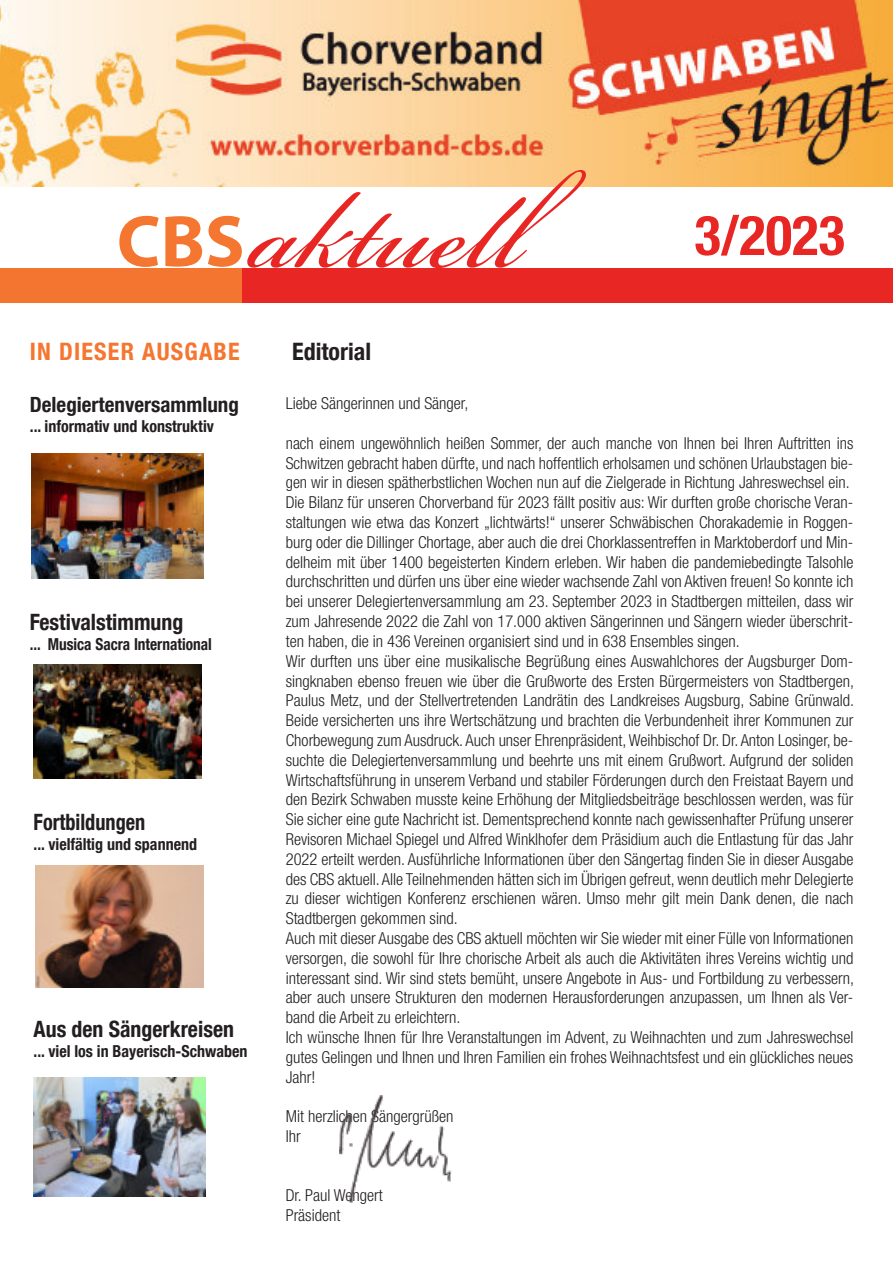
<style>
.page{position:relative;width:893px;height:1263px;background:#fff}
.page>*{position:absolute;margin:0;border:0;box-sizing:border-box;transform-origin:0 0}
.t1{font:169.8px "Bickham Script Pro";color:#e82724}
.t2{font:700 73.5px "Myriad Pro";color:#f47630}
.t3{font:700 condensed 55.2px "Helvetica Neue";color:#e82724}
.t4{font:700 condensed 24px "Helvetica Neue LT Com";letter-spacing:.05em;color:#f47630}
.t5{font:700 condensed 24px "Helvetica Neue LT Com";color:#231f20}
.t6{font:700 condensed 22.5px "Helvetica Neue LT Com";color:#231f20}
.t7{font:700 condensed 22.5px "Helvetica Neue LT Com";color:#231f20;scale:.9 1}
.t8{font:700 condensed 21px "Helvetica Neue LT Com";color:#231f20}
.t9{font:300 condensed 16.5px/19.8px "Helvetica Neue LT Com";color:#231f20}
.t10{font:700 condensed 16.5px "Helvetica Neue LT Com";color:#231f20}
.t11{font:700 condensed 16.5px "Helvetica Neue LT Com";color:#231f20;scale:.93 1}
</style>
<div class="page">
<img style="left:0;top:0;width:893px;height:187px">
<div style="left:0;top:268px;width:242px;height:34px;background:#f47530"></div>
<div style="left:242px;top:268px;width:651px;height:34px;background:#e82724"></div>
<img style="left:33px;top:665px;width:168px;height:114px">
<img style="left:32px;top:453px;width:171px;height:125px">
<img style="left:36px;top:865px;width:167px;height:122px">
<img style="left:34px;top:1077px;width:171px;height:119px">
<img style="left:339px;top:1096px;width:113px;height:106px">
<h1 class="t1" style="left:251px;top:151px;width:339px">aktuell</h1>
<h2 class="t2" style="left:117px;top:211px;width:129px">CBS</h2>
<h3 class="t4" style="left:30px;top:343px;width:211px">IN DIESER AUSGABE</h3>
<h3 class="t5" style="left:292px;top:343px;width:80px">Editorial</h3>
<h3 class="t3" style="left:694px;top:202px;width:152px">3/2023</h3>
<p class="t8" style="left:30px;top:397px;width:211px">Delegiertenversammlung</p>
<p class="t10" style="left:30px;top:420px;width:186px">... informativ und konstruktiv</p>
<h3 class="t6" style="left:30px;top:614px;width:155px">Festivalstimmung</h3>
<p class="t11" style="left:30px;top:638px;width:197px">... Musica Sacra International</p>
<h3 class="t7" style="left:34px;top:814px;width:126px">Fortbildungen</h3>
<p class="t10" style="left:34px;top:838px;width:165px">... vielfältig und spannend</p>
<h3 class="t6" style="left:34px;top:1021px;width:202px">Aus den Sängerkreisen</h3>
<p class="t10" style="left:34px;top:1045px;width:215px">... viel los in Bayerisch-Schwaben</p>
<p class="t9" style="left:286px;top:396px;width:184px">Liebe Sängerinnen und Sänger,</p>
<p class="t9" style="left:286px;top:435px;width:570px">nach einem ungewöhnlich heißen Sommer, der auch manche von Ihnen bei Ihren Auftritten ins Schwitzen gebracht haben dürfte, und nach hoffentlich erholsamen und schönen Urlaubstagen bie&shy;gen wir in diesen spätherbstlichen Wochen nun auf die Zielgerade in Richtung Jahreswechsel ein.<br>Die Bilanz für unseren Chorverband für 2023 fällt positiv aus: Wir durften große chorische Veran&shy;staltungen wie etwa das Konzert „lichtwärts!“ unserer Schwäbischen Chorakademie in Roggen&shy;burg oder die Dillinger Chortage, aber auch die drei Chorklassentreffen in Marktoberdorf und Min&shy;delheim mit über 1400 begeisterten Kindern erleben. Wir haben die pandemiebedingte Talsohle durchschritten und dürfen uns über eine wieder wachsende Zahl von Aktiven freuen! So konnte ich bei unserer Delegiertenversammlung am 23. September 2023 in Stadtbergen mitteilen, dass wir zum Jahresende 2022 die Zahl von 17.000 aktiven Sängerinnen und Sängern wieder überschrit&shy;ten haben, die in 436 Vereinen organisiert sind und in 638 Ensembles singen.<br>Wir durften uns über eine musikalische Begrüßung eines Auswahlchores der Augsburger Dom&shy;singknaben ebenso freuen wie über die Grußworte des Ersten Bürgermeisters von Stadtbergen, Paulus Metz, und der Stellvertretenden Landrätin des Landkreises Augsburg, Sabine Grünwald.<br>Beide versicherten uns ihre Wertschätzung und brachten die Verbundenheit ihrer Kommunen zur Chorbewegung zum Ausdruck. Auch unser Ehrenpräsident, Weihbischof Dr. Dr. Anton Losinger, be&shy;suchte die Delegiertenversammlung und beehrte uns mit einem Grußwort. Aufgrund der soliden Wirtschaftsführung in unserem Verband und stabiler Förderungen durch den Freistaat Bayern und den Bezirk Schwaben musste keine Erhöhung der Mitgliedsbeiträge beschlossen werden, was für Sie sicher eine gute Nachricht ist. Dementsprechend konnte nach gewissenhafter Prüfung unserer Revisoren Michael Spiegel und Alfred Winklhofer dem Präsidium auch die Entlastung für das Jahr 2022 erteilt werden. Ausführliche Informationen über den Sängertag finden Sie in dieser Ausgabe des CBS aktuell. Alle Teilnehmenden hätten sich im Übrigen gefreut, wenn deutlich mehr Delegierte zu dieser wichtigen Konferenz erschienen wären. Umso mehr gilt mein Dank denen, die nach Stadtbergen gekommen sind.<br>Auch mit dieser Ausgabe des CBS aktuell möchten wir Sie wieder mit einer Fülle von Informationen versorgen, die sowohl für Ihre chorische Arbeit als auch die Aktivitäten ihres Vereins wichtig und interessant sind. Wir sind stets bemüht, unsere Angebote in Aus- und Fortbildung zu verbessern, aber auch unsere Strukturen den modernen Herausforderungen anzupassen, um Ihnen als Ver&shy;band die Arbeit zu erleichtern.<br>Ich wünsche Ihnen für Ihre Veranstaltungen im Advent, zu Weihnachten und zum Jahreswechsel gutes Gelingen und Ihnen und Ihren Familien ein frohes Weihnachtsfest und ein glückliches neues Jahr!</p>
<p class="t9" style="left:286px;top:1109px;width:169px">Mit herzlichen Sängergrüßen<br>Ihr</p>
<p class="t9" style="left:286px;top:1188px;width:99px">Dr. Paul Wengert<br>Präsident</p>
</div>
